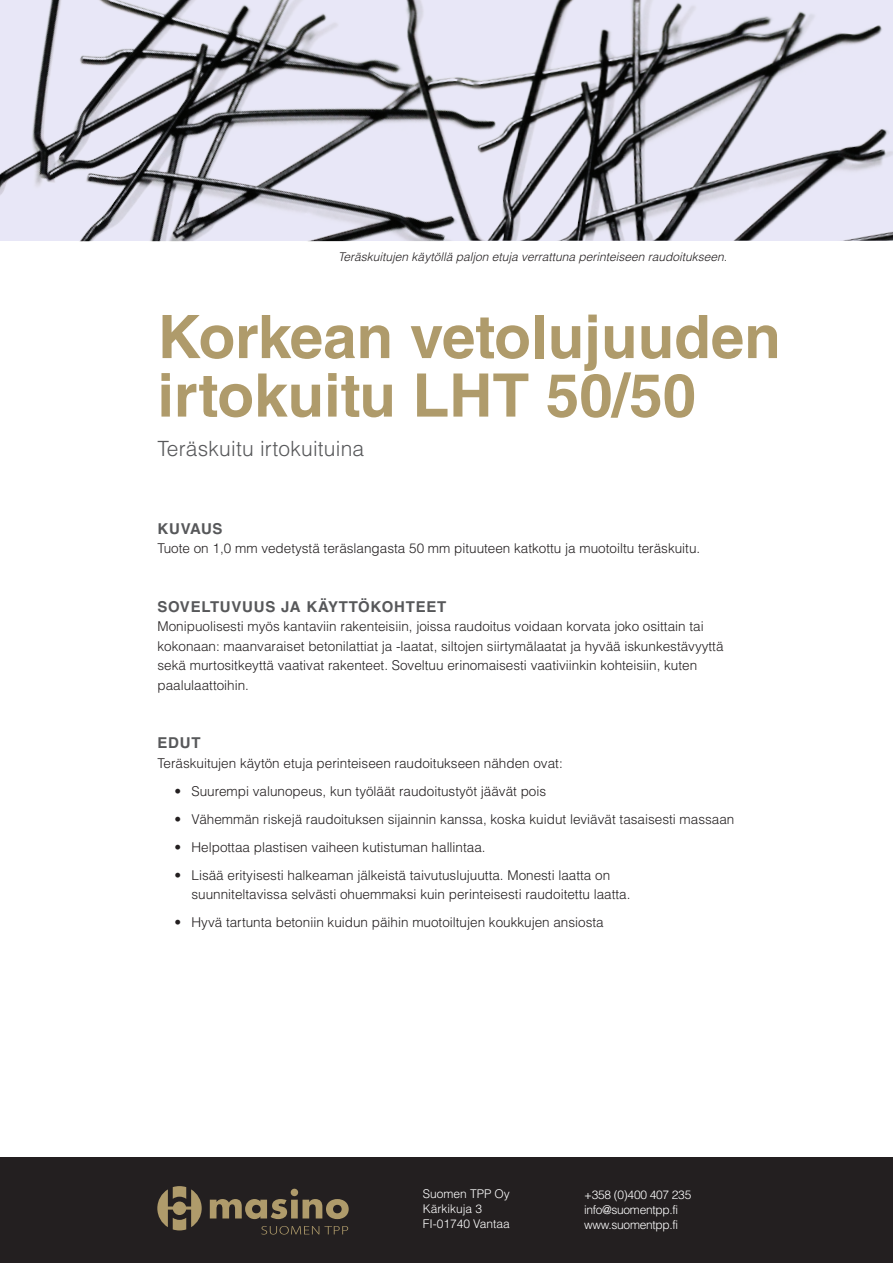
<style>
.page{position:relative;width:893px;height:1263px;background:#fff}
.page>*{position:absolute;margin:0;border:0;box-sizing:border-box;transform-origin:0 0}
.Otsikko_1{font:700 60px/58.5px "Helvetica LT Std";color:#af9b6b}
.Ingressi_alaotsikko{font:300 21px "Helvetica LT Std";letter-spacing:.01em;color:#57585a}
.Otsikko_2{font:700 15px "Helvetica LT Std";letter-spacing:.05em;color:#57585a}
.Leipis{font:300 13.5px/19.5px "Helvetica LT Std";color:#231f20}
.Kuvateksti{font:italic 300 12px "Helvetica LT Std";color:#231f20}
.t1{font:300 12px/15px "Helvetica LT Std";letter-spacing:-.025em;color:#fff}
.t2{font:300 12px/15px "Helvetica LT Std";color:#fff}
</style>
<div class="page">
<div style="left:0;top:1158px;width:893px;height:105px;background:#231f20"></div>
<svg style="left:210px;top:1189px;width:139px;height:30px"></svg>
<svg style="left:157px;top:1186px;width:45px;height:44px"></svg>
<svg style="left:261px;top:1226px;width:87px;height:8px"></svg>
<img style="left:0;top:0;width:363px;height:241px">
<img style="left:363px;top:0;width:530px;height:241px">
<p class="Kuvateksti" style="left:338px;top:249px;width:390px">Teräskuitujen käytöllä paljon etuja verrattuna perinteiseen raudoitukseen.</p>
<p class="Otsikko_1" style="left:157px;top:307px;width:625px">Korkean vetolujuuden irtokuitu LHT 50/50</p>
<p class="Ingressi_alaotsikko" style="left:157px;top:435px;width:208px">Teräskuitu irtokuituina</p>
<p class="Otsikko_2" style="left:158px;top:519px;width:67px">KUVAUS</p>
<p class="Leipis" style="left:158px;top:538px;width:544px">Tuote on 1,0 mm vedetystä teräslangasta 50 mm pituuteen katkottu ja muotoiltu teräskuitu.</p>
<p class="Otsikko_2" style="left:158px;top:597px;width:290px">SOVELTUVUUS JA KÄYTTÖKOHTEET</p>
<p class="Leipis" style="left:158px;top:616px;width:567px">Monipuolisesti myös kantaviin rakenteisiin, joissa raudoitus voidaan korvata joko osittain tai kokonaan: maanvaraiset betonilattiat ja -laatat, siltojen siirtymälaatat ja hyvää iskunkestävyyttä sekä murtositkeyttä vaativat rakenteet. Soveltuu erinomaisesti vaativiinkin kohteisiin, kuten paalulaattoihin.</p>
<p class="Otsikko_2" style="left:158px;top:734px;width:45px">EDUT</p>
<p class="Leipis" style="left:158px;top:753px;width:407px">Teräskuitujen käytön etuja perinteiseen raudoitukseen nähden ovat:</p>
<p class="Leipis" style="left:175px;top:781px;width:373px">• Suurempi valunopeus, kun työläät raudoitustyöt jäävät pois</p>
<p class="Leipis" style="left:175px;top:809px;width:561px">• Vähemmän riskejä raudoituksen sijainnin kanssa, koska kuidut leviävät tasaisesti massaan</p>
<p class="Leipis" style="left:175px;top:837px;width:313px">• Helpottaa plastisen vaiheen kutistuman hallintaa.</p>
<p class="Leipis" style="left:192px;top:865px;width:440px;text-indent:-17px">• Lisää erityisesti halkeaman jälkeistä taivutuslujuutta. Monesti laatta on suunniteltavissa selvästi ohuemmaksi kuin perinteisesti raudoitettu laatta.</p>
<p class="Leipis" style="left:175px;top:912px;width:431px">• Hyvä tartunta betoniin kuidun päihin muotoiltujen koukkujen ansiosta</p>
<p class="t2" style="left:423px;top:1186px;width:89px">Suomen TPP Oy<br>Kärkikuja 3<br>FI-01740 Vantaa</p>
<p class="t1" style="left:584px;top:1187px;width:109px">+358 (0)400 407 235 info@suomentpp.fi www.suomentpp.fi</p>
</div>
